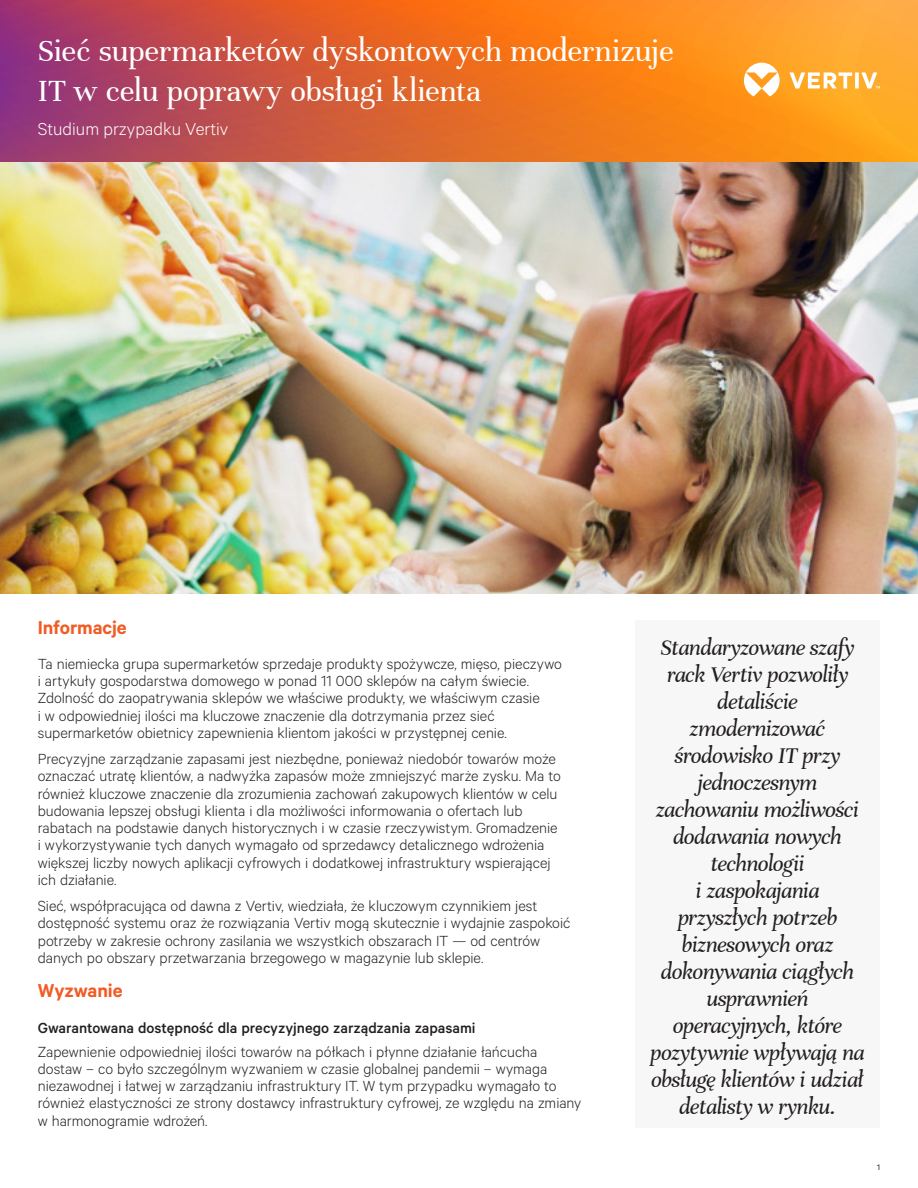
<style>
.page{position:relative;width:918px;height:1188px;background:#fff}
.page>*{position:absolute;margin:0;border:0;box-sizing:border-box;transform-origin:0 0}
.Vertiv_Header_Title{font:33px/39.6px "Unna";letter-spacing:-.01em;color:#fff}
.Vertiv_Quote_Text{font:italic 24px/27px "Unna";letter-spacing:-.025em;color:#231f20;text-align:center}
.Vertiv_Orange_Main_H{font:600 21px "Calibre";letter-spacing:-.005em;color:#f15b24}
.Vertiv_Body_Text{font:600 21px "Calibre";letter-spacing:-.005em;color:#f15b24}
.Vertiv_Header_Subtit{font:300 19.5px "Calibre";color:#fff}
.Vertiv_Body_Text-2{font:300 16.5px/17.2px "Calibre";letter-spacing:-.005em;color:#231f20}
.Vertiv_Heading{font:500 16.5px "Calibre";letter-spacing:-.005em;color:#231f20}
.t1{font:9px "Calibre";color:#231f20}
</style>
<div class="page">
<svg style="left:0;top:0;width:918px;height:162px;background:#dc6b34"></svg>
<svg style="left:744px;top:63px;width:136px;height:33px"></svg>
<div style="left:635px;top:620px;width:245px;height:507px;background:#f7f7f8"></div>
<img style="left:0;top:162px;width:918px;height:432px">
<p class="Vertiv_Header_Title" style="left:38px;top:31px;width:638px">Sieć supermarketów dyskontowych modernizuje<br>IT w celu poprawy obsługi klienta</p>
<p class="Vertiv_Header_Subtit" style="left:38px;top:117px;width:192px">Studium przypadku Vertiv</p>
<p class="Vertiv_Orange_Main_H" style="left:38px;top:615px;width:91px">Informacje</p>
<p class="Vertiv_Body_Text-2" style="left:38px;top:654px;width:526px">Ta niemiecka grupa supermarketów sprzedaje produkty spożywcze, mięso, pieczywo i artykuły gospodarstwa domowego w ponad 11 000 sklepów na całym świecie.<br>Zdolność do zaopatrywania sklepów we właściwe produkty, we właściwym czasie<br>i w odpowiedniej ilości ma kluczowe znaczenie dla dotrzymania przez sieć supermarketów obietnicy zapewnienia klientom jakości w przystępnej cenie.</p>
<p class="Vertiv_Body_Text-2" style="left:38px;top:750px;width:525px">Precyzyjne zarządzanie zapasami jest niezbędne, ponieważ niedobór towarów może oznaczać utratę klientów, a nadwyżka zapasów może zmniejszyć marże zysku. Ma to również kluczowe znaczenie dla zrozumienia zachowań zakupowych klientów w celu budowania lepszej obsługi klienta i dla możliwości informowania o ofertach lub rabatach na podstawie danych historycznych i w czasie rzeczywistym. Gromadzenie i wykorzystywanie tych danych wymagało od sprzedawcy detalicznego wdrożenia większej liczby nowych aplikacji cyfrowych i dodatkowej infrastruktury wspierającej ich działanie.</p>
<p class="Vertiv_Body_Text-2" style="left:38px;top:897px;width:534px">Sieć, współpracująca od dawna z Vertiv, wiedziała, że kluczowym czynnikiem jest dostępność systemu oraz że rozwiązania Vertiv mogą skutecznie i wydajnie zaspokoić potrzeby w zakresie ochrony zasilania we wszystkich obszarach IT — od centrów danych po obszary przetwarzania brzegowego w magazynie lub sklepie.</p>
<p class="Vertiv_Body_Text" style="left:38px;top:978px;width:86px">Wyzwanie</p>
<p class="Vertiv_Heading" style="left:38px;top:1018px;width:439px">Gwarantowana dostępność dla precyzyjnego zarządzania zapasami</p>
<p class="Vertiv_Body_Text-2" style="left:38px;top:1042px;width:545px">Zapewnienie odpowiedniej ilości towarów na półkach i płynne działanie łańcucha dostaw – co było szczególnym wyzwaniem w czasie globalnej pandemii – wymaga niezawodnej i łatwej w zarządzaniu infrastruktury IT. W tym przypadku wymagało to również elastyczności ze strony dostawcy infrastruktury cyfrowej, ze względu na zmiany w harmonogramie wdrożeń.</p>
<p class="Vertiv_Quote_Text" style="left:650px;top:634px;width:216px">Standaryzowane szafy rack Vertiv pozwoliły detaliście zmodernizować środowisko IT przy jednoczesnym zachowaniu możliwości dodawania nowych technologii<br>i zaspokajania przyszłych potrzeb biznesowych oraz dokonywania ciągłych usprawnień operacyjnych, które pozytywnie wpływają na obsługę klientów i udział detalisty w rynku.</p>
<p class="t1" style="left:877px;top:1162px;width:4px">1</p>
</div>
